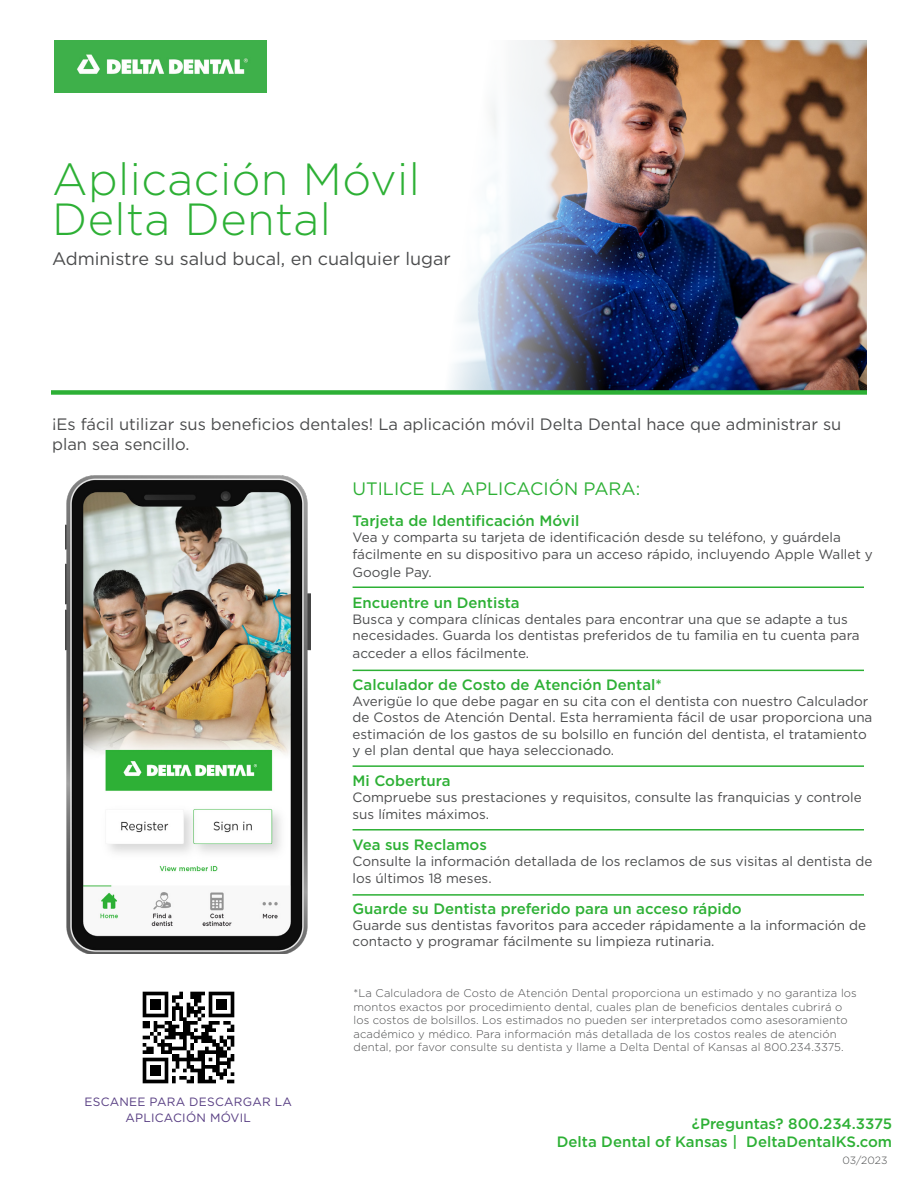
<style>
.page{position:relative;width:918px;height:1188px;background:#fff}
.page>*{position:absolute;margin:0;border:0;box-sizing:border-box;transform-origin:0 0}
.Main_Headline{font:300 45px/40.5px "Gotham";letter-spacing:.01em;color:#2db035}
.Main_Headline-Subhea{font:18px "Gotham";color:#4b4c4d}
.t1{font:18px "Gotham";color:#2db035}
.t2{font:16.5px/19.8px "Gotham";color:#4b4c4d}
.t3{font:500 15px/18px "Gotham";color:#2db035;text-align:right}
.t4{font:13.5px/16.2px "Gotham";color:#4b4c4d}
.t5{font:12px/16.5px "Gotham";letter-spacing:.02em;color:#573d82;text-align:center}
.Main_Headline-2{font:300 11.25px/13.5px "Gotham";letter-spacing:.01em;color:#4b4c4d}
.t6{font:300 10.5px "Gotham";letter-spacing:-.005em;color:#4b4c4d}
</style>
<div class="page">
<img style="left:66px;top:475px;width:245px;height:478px">
<hr style="left:353px;top:586px;width:511px;height:2px;background:#2db035">
<hr style="left:353px;top:670px;width:511px;height:1px;background:#2db035">
<hr style="left:353px;top:765px;width:511px;height:2px;background:#2db035">
<img style="left:142px;top:991px;width:93px;height:93px">
<img style="left:631px;top:40px;width:236px;height:350px">
<img style="left:266px;top:40px;width:365px;height:350px">
<img style="left:54px;top:40px;width:212px;height:53px">
<div style="left:51px;top:390px;width:816px;height:5px;background:#2db035"></div>
<hr style="left:353px;top:829px;width:511px;height:2px;background:#2db035">
<hr style="left:353px;top:894px;width:511px;height:2px;background:#2db035">
<p class="Main_Headline" style="left:52px;top:157px;width:369px">Aplicación Móvil<br>Delta Dental</p>
<p class="Main_Headline-Subhea" style="left:52px;top:247px;width:400px">Administre su salud bucal, en cualquier lugar</p>
<p class="t2" style="left:52px;top:414px;width:791px">¡Es fácil utilizar sus beneficios dentales! La aplicación móvil Delta Dental hace que administrar su plan sea sencillo.</p>
<p class="t1" style="left:353px;top:477px;width:289px">UTILICE LA APLICACIÓN PARA:</p>
<p class="t3" style="left:353px;top:512px;width:228px">Tarjeta de Identificación Móvil</p>
<p class="t4" style="left:353px;top:529px;width:522px">Vea y comparta su tarjeta de identificación desde su teléfono, y guárdela fácilmente en su dispositivo para un acceso rápido, incluyendo Apple Wallet y</p>
<p class="t4" style="left:353px;top:563px;width:81px">Google Pay.</p>
<p class="t3" style="left:353px;top:594px;width:169px">Encuentre un Dentista</p>
<p class="t4" style="left:353px;top:611px;width:509px">Busca y compara clínicas dentales para encontrar una que se adapte a tus necesidades. Guarda los dentistas preferidos de tu familia en tu cuenta para</p>
<p class="t4" style="left:353px;top:645px;width:178px">acceder a ellos fácilmente.</p>
<p class="t3" style="left:353px;top:675px;width:311px">Calculador de Costo de Atención Dental*</p>
<p class="t4" style="left:353px;top:693px;width:521px">Averigüe lo que debe pagar en su cita con el dentista con nuestro Calculador de Costos de Atención Dental. Esta herramienta fácil de usar proporciona una estimación de los gastos de su bolsillo en función del dentista, el tratamiento y el plan dental que haya seleccionado.</p>
<p class="t3" style="left:353px;top:772px;width:100px">Mi Cobertura</p>
<p class="t4" style="left:353px;top:789px;width:511px">Compruebe sus prestaciones y requisitos, consulte las franquicias y controle sus límites máximos.</p>
<p class="t3" style="left:353px;top:836px;width:136px">Vea sus Reclamos</p>
<p class="t4" style="left:353px;top:853px;width:521px">Consulte la información detallada de los reclamos de sus visitas al dentista de los últimos 18 meses.</p>
<p class="t3" style="left:353px;top:900px;width:391px">Guarde su Dentista preferido para un acceso rápido</p>
<p class="t4" style="left:353px;top:917px;width:515px">Guarde sus dentistas favoritos para acceder rápidamente a la información de contacto y programar fácilmente su limpieza rutinaria.</p>
<p class="t5" style="left:84px;top:1093px;width:209px">ESCANEE PARA DESCARGAR LA<br>APLICACIÓN MÓVIL</p>
<p class="Main_Headline-2" style="left:354px;top:986px;width:505px">*La Calculadora de Costo de Atención Dental proporciona un estimado y no garantiza los montos exactos por procedimiento dental, cuales plan de beneficios dentales cubrirá o los costos de bolsillos. Los estimados no pueden ser interpretados como asesoramiento académico y médico. Para información más detallada de los costos reales de atención dental, por favor consulte su dentista y llame a Delta Dental of Kansas al 800.234.3375.</p>
<p class="t3" style="left:557px;top:1114px;width:337px">¿Preguntas? 800.234.3375<br>Delta Dental of Kansas | DeltaDentalKS.com</p>
<p class="t6" style="left:843px;top:1154px;width:46px">03/2023</p>
</div>
